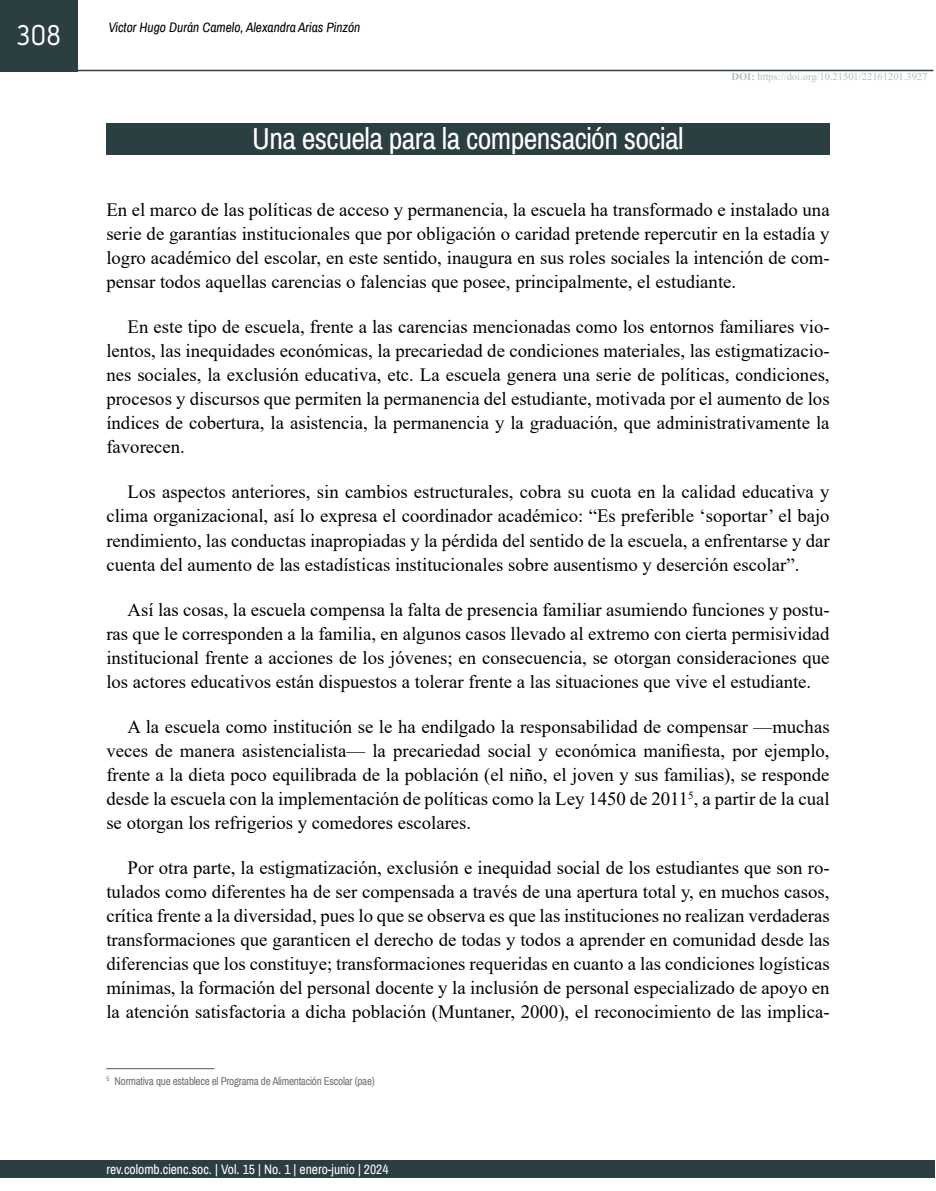
<style>
.page{position:relative;width:936px;height:1191px;background:#fff}
.page>*{position:absolute;margin:0;border:0;box-sizing:border-box;transform-origin:0 0}
.t1{font:30px "Archivo Narrow";letter-spacing:-.02em;color:#fff}
.t2{font:30px "Typestar Pro";color:#fff}
.t3{font:18.75px/24px "Times New Roman";color:#000;text-align:justify}
.t4{font:13.5px "Archivo Narrow";color:#fff}
.t5{font:italic 13.5px "Archivo Narrow";color:#000}
.t6{font:11.25px "Archivo Narrow";letter-spacing:-.02em;color:#707172}
.t7{font:10.5px "Times New Roman";color:#bbbdbe}
.s1{font-weight:700}
</style>
<div class="page">
<div style="left:0;top:1160px;width:934px;height:18px;background:#2b3e41"></div>
<hr style="left:77px;top:70px;width:856px;height:1px;background:#2b3e41">
<div style="left:0;top:0;width:78px;height:71px;background:#2b3e41"></div>
<div style="left:106px;top:123px;width:723px;height:32px;background:#2b3e41"></div>
<hr style="left:106px;top:1068px;width:108px;height:1px;background:#58585a">
<h1 class="t2" style="left:15px;top:16px;width:47px">308</h1>
<p class="t5" style="left:108px;top:19px;width:253px">Victor Hugo Durán Camelo, Alexandra Arias Pinzón</p>
<h1 class="t1" style="left:252px;top:121px;width:433px">Una escuela para la compensación social</h1>
<p class="t7" style="left:731px;top:69px;width:197px"><span class="s1">DOI:</span> https://doi.org/10.21501/22161201.3927</p>
<p class="t3" style="left:106px;top:197px;width:724px">En el marco de las políticas de acceso y permanencia, la escuela ha transformado e instalado una serie de garantías institucionales que por obligación o caridad pretende repercutir en la estadía y logro académico del escolar, en este sentido, inaugura en sus roles sociales la intención de com&shy;pensar todos aquellas carencias o falencias que posee, principalmente, el estudiante.</p>
<p class="t3" style="left:106px;top:314px;width:724px;text-indent:21px">En este tipo de escuela, frente a las carencias mencionadas como los entornos familiares vio&shy;lentos, las inequidades económicas, la precariedad de condiciones materiales, las estigmatizacio&shy;nes sociales, la exclusión educativa, etc. La escuela genera una serie de políticas, condiciones, procesos y discursos que permiten la permanencia del estudiante, motivada por el aumento de los índices de cobertura, la asistencia, la permanencia y la graduación, que administrativamente la favorecen.</p>
<p class="t3" style="left:106px;top:479px;width:724px;text-indent:21px">Los aspectos anteriores, sin cambios estructurales, cobra su cuota en la calidad educativa y clima organizacional, así lo expresa el coordinador académico: “Es preferible ‘soportar’ el bajo rendimiento, las conductas inapropiadas y la pérdida del sentido de la escuela, a enfrentarse y dar cuenta del aumento de las estadísticas institucionales sobre ausentismo y deserción escolar”.</p>
<p class="t3" style="left:106px;top:597px;width:724px;text-indent:21px">Así las cosas, la escuela compensa la falta de presencia familiar asumiendo funciones y postu&shy;ras que le corresponden a la familia, en algunos casos llevado al extremo con cierta permisividad institucional frente a acciones de los jóvenes; en consecuencia, se otorgan consideraciones que los actores educativos están dispuestos a tolerar frente a las situaciones que vive el estudiante.</p>
<p class="t3" style="left:106px;top:714px;width:724px;text-indent:21px">A la escuela como institución se le ha endilgado la responsabilidad de compensar —muchas veces de manera asistencialista— la precariedad social y económica manifiesta, por ejemplo, frente a la dieta poco equilibrada de la población (el niño, el joven y sus familias), se responde desde la escuela con la implementación de políticas como la Ley 1450 de 2011<sup>5</sup>, a partir de la cual se otorgan los refrigerios y comedores escolares.</p>
<p class="t3" style="left:106px;top:855px;width:724px;text-indent:21px">Por otra parte, la estigmatización, exclusión e inequidad social de los estudiantes que son ro&shy;tulados como diferentes ha de ser compensada a través de una apertura total y, en muchos casos, crítica frente a la diversidad, pues lo que se observa es que las instituciones no realizan verdaderas transformaciones que garanticen el derecho de todas y todos a aprender en comunidad desde las diferencias que los constituye; transformaciones requeridas en cuanto a las condiciones logísticas mínimas, la formación del personal docente y la inclusión de personal especializado de apoyo en la atención satisfactoria a dicha población (Muntaner, 2000), el reconocimiento de las implica-</p>
<p class="t6" style="left:106px;top:1073px;width:270px"><sup>5</sup> Normativa que establece el Programa de Alimentación Escolar (pae)</p>
<p class="t4" style="left:106px;top:1160px;width:284px">rev.colomb.cienc.soc. | Vol. 15 | No. 1 | enero-junio | 2024</p>
</div>
